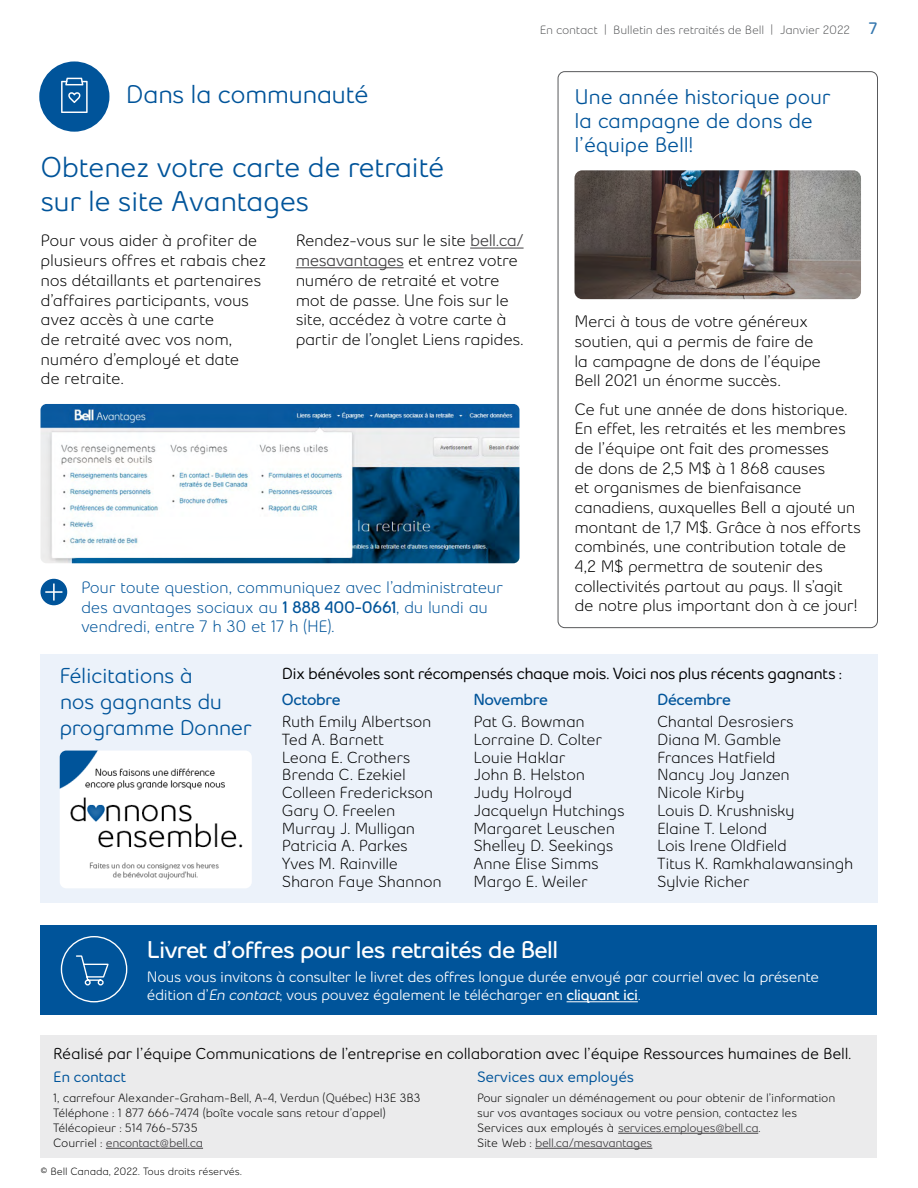
<style>
.page{position:relative;width:918px;height:1188px;background:#fff}
.page>*{position:absolute;margin:0;border:0;box-sizing:border-box;transform-origin:0 0}
.t1{font:600 28.5px/34.2px "Bell Slim";letter-spacing:-.02em;color:#00549a}
.t2{font:600 25.5px "Bell Slim";letter-spacing:-.025em;color:#00549a}
.t3{font:800 24px "Bell Slim";letter-spacing:-.025em;color:#fff}
.t4{font:600 21.45px/25.7px "Bell Slim";letter-spacing:-.02em;color:#00549a}
.t5{font:600 21px/24px "Bell Slim";letter-spacing:-.015em;color:#00549a}
.t6{font:500 16.5px/19.6px "Bell Slim";letter-spacing:-.025em;color:#000}
.t7{font:500 16.5px/19.5px "Bell Slim";letter-spacing:-.02em;color:#00549a}
.t8{font:500 15.9px/17.7px "Bell Slim";letter-spacing:-.02em;color:#000}
.t9{font:700 15.9px "Bell Slim";letter-spacing:-.03em;color:#000}
.t10{font:800 15.9px "Bell Slim";letter-spacing:-.02em;color:#00549a}
.t11{font:600 15.75px "Bell Slim";letter-spacing:-.02em;color:#000}
.t12{font:600 15px/18px "Bell Slim";letter-spacing:-.025em;color:#fff}
.t13{font:700 15px "Bell Slim";letter-spacing:-.015em;color:#00549a}
.t14{font:500 12px/15px "Bell Slim";letter-spacing:-.015em;color:#000}
.t15{font:500 12px "Bell Slim";letter-spacing:-.02em;color:#58595b}
.t16{font:500 10.5px "Bell Slim";letter-spacing:-.01em;color:#000}
.s1{font-weight:800;font-size:16.5px;color:#3376ae}
.s2{font-weight:600;color:#414042}
.s3{font-weight:800}
.s4{font-style:italic}
</style>
<div class="page">
<div style="left:40px;top:654px;width:838px;height:248px;background:#ecf2fa"></div>
<img style="left:60px;top:751px;width:192px;height:137px">
<img style="left:575px;top:170px;width:286px;height:129px">
<div style="left:40px;top:1036px;width:838px;height:122px;background:#ebebec"></div>
<hr style="left:106px;top:1148px;width:97px;height:1px;background:#414042">
<hr style="left:618px;top:1133px;width:140px;height:1px;background:#414042">
<hr style="left:535px;top:1148px;width:117px;height:1px;background:#414042">
<hr style="left:470px;top:248px;width:54px;height:1px;background:#414042">
<hr style="left:296px;top:267px;width:108px;height:1px;background:#414042">
<div style="left:41px;top:580px;width:25px;height:25px;background:#00549a;border-radius:50%"></div>
<div style="left:41px;top:579px;width:26px;height:26px;border:2px solid #00549a;border-radius:50%"></div>
<svg style="left:45px;top:584px;width:17px;height:17px"></svg>
<img style="left:40px;top:404px;width:479px;height:159px">
<div style="left:39px;top:61px;width:70px;height:71px;background:#00549a;border-radius:50%"></div>
<svg style="left:61px;top:78px;width:27px;height:35px"></svg>
<div style="left:40px;top:925px;width:838px;height:89px;background:#00549a"></div>
<hr style="left:567px;top:1001px;width:71px;height:1px;background:#fff">
<div style="left:61px;top:936px;width:66px;height:67px;background:#00549a;border:1px solid #fff;border-radius:50%"></div>
<svg style="left:76px;top:955px;width:33px;height:31px"></svg>
<p class="t15" style="left:540px;top:23px;width:339px">En contact | Bulletin des retraités de Bell | Janvier 2022 <span class="s1">7</span></p>
<h2 class="t2" style="left:126px;top:79px;width:245px">Dans la communauté</h2>
<h1 class="t1" style="left:40px;top:150px;width:406px">Obtenez votre carte de retraité sur le site Avantages</h1>
<p class="t6" style="left:40px;top:231px;width:227px">Pour vous aider à profiter de plusieurs offres et rabais chez nos détaillants et partenaires d’affaires participants, vous avez accès à une carte<br>de retraité avec vos nom, numéro d’employé et date<br>de retraite.</p>
<p class="t6" style="left:296px;top:231px;width:230px">Rendez-vous sur le site <span class="s2">bell.ca/ mesavantages</span> et entrez votre numéro de retraité et votre mot de passe. Une fois sur le site, accédez à votre carte à partir de l’onglet Liens rapides.</p>
<p class="t7" style="left:81px;top:578px;width:423px">Pour toute question, communiquez avec l’administrateur des avantages sociaux au <span class="s3">1 888 400-0661</span>, du lundi au vendredi, entre 7 h 30 et 17 h (HE).</p>
<p class="t5" style="left:575px;top:85px;width:258px">Une année historique pour la campagne de dons de l’équipe Bell!</p>
<p class="t6" style="left:575px;top:312px;width:248px">Merci à tous de votre généreux soutien, qui a permis de faire de la campagne de dons de l’équipe<br>Bell 2021 un énorme succès.</p>
<p class="t6" style="left:575px;top:399px;width:288px">Ce fut une année de dons historique.<br>En effet, les retraités et les membres de l’équipe ont fait des promesses<br>de dons de 2,5 M$ à 1 868 causes<br>et organismes de bienfaisance canadiens, auxquelles Bell a ajouté un montant de 1,7 M$. Grâce à nos efforts combinés, une contribution totale de 4,2 M$ permettra de soutenir des collectivités partout au pays. Il s’agit de notre plus important don à ce jour!</p>
<h3 class="t4" style="left:60px;top:663px;width:193px">Félicitations à<br>nos gagnants du programme Donner</h3>
<p class="t9" style="left:282px;top:664px;width:562px">Dix bénévoles sont récompensés chaque mois. Voici nos plus récents gagnants :</p>
<p class="t10" style="left:282px;top:690px;width:60px">Octobre</p>
<p class="t8" style="left:282px;top:713px;width:161px">Ruth Emily Albertson<br>Ted A. Barnett<br>Leona E. Crothers<br>Brenda C. Ezekiel<br>Colleen Frederickson<br>Gary O. Freelen<br>Murray J. Mulligan<br>Patricia A. Parkes<br>Yves M. Rainville<br>Sharon Faye Shannon</p>
<p class="t10" style="left:473px;top:690px;width:76px">Novembre</p>
<p class="t8" style="left:473px;top:713px;width:153px">Pat G. Bowman<br>Lorraine D. Colter<br>Louie Haklar<br>John B. Helston<br>Judy Holroyd<br>Jacquelyn Hutchings<br>Margaret Leuschen<br>Shelley D. Seekings<br>Anne Elise Simms<br>Margo E. Weiler</p>
<p class="t10" style="left:657px;top:690px;width:75px">Décembre</p>
<p class="t8" style="left:657px;top:713px;width:198px">Chantal Desrosiers<br>Diana M. Gamble<br>Frances Hatfield<br>Nancy Joy Janzen<br>Nicole Kirby<br>Louis D. Krushnisky<br>Elaine T. Lelond<br>Lois Irene Oldfield<br>Titus K. Ramkhalawansingh<br>Sylvie Richer</p>
<h3 class="t3" style="left:147px;top:934px;width:413px">Livret d’offres pour les retraités de Bell</h3>
<p class="t12" style="left:147px;top:968px;width:674px">Nous vous invitons à consulter le livret des offres longue durée envoyé par courriel avec la présente édition d’<span class="s4">En contact</span>; vous pouvez également le télécharger en <span class="s3">cliquant ici</span>.</p>
<p class="t11" style="left:53px;top:1044px;width:800px">Réalisé par l’équipe Communications de l’entreprise en collaboration avec l’équipe Ressources humaines de Bell.</p>
<p class="t13" style="left:477px;top:1068px;width:158px">Services aux employés</p>
<p class="t14" style="left:477px;top:1090px;width:360px">Pour signaler un déménagement ou pour obtenir de l’information sur vos avantages sociaux ou votre pension, contactez les Services aux employés à <span class="s2">services.employes@bell.ca</span>.<br>Site Web : <span class="s2">bell.ca/mesavantages</span></p>
<p class="t13" style="left:53px;top:1068px;width:74px">En contact</p>
<p class="t14" style="left:53px;top:1090px;width:369px">1, carrefour Alexander-Graham- Bell, A-4, Verdun (Québec) H3E 3B3<br>Téléphone : 1 877 666-7474 (boîte vocale sans retour d’appel)<br>Télécopieur : 514 766-5735<br>Courriel : <span class="s2">encontact@bell.ca</span></p>
<p class="t16" style="left:40px;top:1165px;width:203px">© Bell Canada, 2022. Tous droits réservés.</p>
</div>
